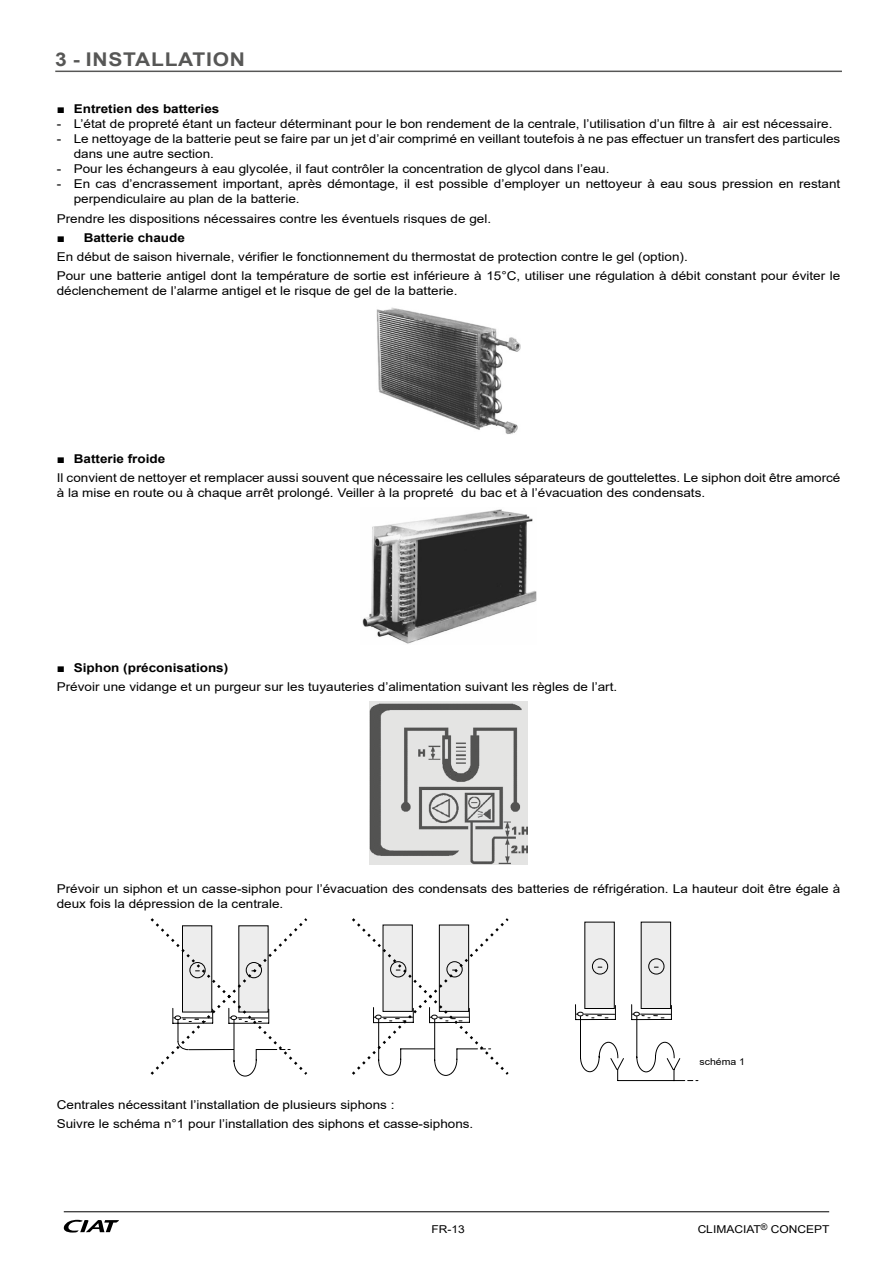
<style>
.page{position:relative;width:893px;height:1263px;background:#fff}
.page>*{position:absolute;margin:0;border:0;box-sizing:border-box;transform-origin:0 0}
.t1{font:700 18.9px "Arial";letter-spacing:.035em;color:#575756;scale:1.11 1}
.t2{font:12.15px/19.2px "Arial";color:#000;scale:1.11 1}
.t3{font:700 12.15px "Arial";color:#000;scale:1.11 1}
.t4{font:10.8px "Arial";color:#000;scale:1.11 1}
.t5{font:9.45px "Arial";color:#000;scale:1.11 1}
.s1{font-weight:400}
.s2{font-weight:700}
</style>
<div class="page">
<svg style="left:64px;top:1220px;width:55px;height:12px"></svg>
<hr style="left:64px;top:1211px;width:765px;height:1px;background:#000">
<img style="left:376px;top:307px;width:145px;height:127px">
<img style="left:362px;top:509px;width:175px;height:135px">
<img style="left:370px;top:702px;width:158px;height:163px">
<svg style="left:151px;top:918px;width:157px;height:159px"></svg>
<svg style="left:352px;top:918px;width:157px;height:158px"></svg>
<div style="left:584px;top:922px;width:31px;height:87px;background:#ededed;border:1px solid #000"></div>
<div style="left:592px;top:958px;width:16px;height:16px;border:1px solid #000;border-radius:50%"></div>
<div style="left:641px;top:922px;width:30px;height:87px;background:#ededed;border:1px solid #000"></div>
<div style="left:648px;top:958px;width:16px;height:16px;border:1px solid #000;border-radius:50%"></div>
<svg style="left:575px;top:966px;width:123px;height:115px"></svg>
<hr style="left:55px;top:71px;width:787px;height:1px;background:#575756">
<h1 class="t1" style="left:55px;top:46px;width:172px">3 - INSTALLATION</h1>
<p class="t3" style="left:57px;top:101px;width:148px"><span class="s1">■</span> Entretien des batteries</p>
<p class="t2" style="left:57px;top:114px;width:700px">- L’état de propreté étant un facteur déterminant pour le bon rendement de la centrale, l’utilisation d’un filtre à air est nécessaire.</p>
<p class="t2" style="left:74px;top:132px;width:692px;line-height:15px;text-indent:-17px">- Le nettoyage de la batterie peut se faire par un jet d’air comprimé en veillant toutefois à ne pas effectuer un transfert des particules dans une autre section.</p>
<p class="t2" style="left:57px;top:159px;width:499px">- Pour les échangeurs à eau glycolée, il faut contrôler la concentration de glycol dans l’eau.</p>
<p class="t2" style="left:74px;top:177px;width:692px;line-height:15px;text-indent:-17px">- En cas d’encrassement important, après démontage, il est possible d’employer un nettoyeur à eau sous pression en restant perpendiculaire au plan de la batterie.</p>
<p class="t2" style="left:57px;top:209px;width:393px">Prendre les dispositions nécessaires contre les éventuels risques de gel.</p>
<p class="t2" style="left:57px;top:228px;width:707px">■ <span class="s2">Batterie chaude<br></span>En début de saison hivernale, vérifier le fonctionnement du thermostat de protection contre le gel (option).<br>Pour une batterie antigel dont la température de sortie est inférieure à 15°C, utiliser une régulation à débit constant pour éviter le</p>
<p class="t2" style="left:57px;top:282px;width:362px">déclenchement de l’alarme antigel et le risque de gel de la batterie.</p>
<p class="t2" style="left:57px;top:449px;width:707px">■ <span class="s2">Batterie froide<br></span>Il convient de nettoyer et remplacer aussi souvent que nécessaire les cellules séparateurs de gouttelettes. Le siphon doit être amorcé</p>
<p class="t2" style="left:57px;top:483px;width:586px">à la mise en route ou à chaque arrêt prolongé. Veiller à la propreté du bac et à l’évacuation des condensats.</p>
<p class="t2" style="left:57px;top:658px;width:506px">■ <span class="s2">Siphon (préconisations)<br></span>Prévoir une vidange et un purgeur sur les tuyauteries d’alimentation suivant les règles de l’art.</p>
<p class="t2" style="left:57px;top:881px;width:707px;line-height:15px">Prévoir un siphon et un casse-siphon pour l’évacuation des condensats des batteries de réfrigération. La hauteur doit être égale à deux fois la dépression de la centrale.</p>
<p class="t2" style="left:57px;top:1095px;width:377px">Centrales nécessitant l’installation de plusieurs siphons :<br>Suivre le schéma n°1 pour l’installation des siphons et casse-siphons.</p>
<p class="t5" style="left:700px;top:1055px;width:43px">schéma 1</p>
<p class="t4" style="left:431px;top:1221px;width:32px">FR-13</p>
<p class="t4" style="left:698px;top:1221px;width:120px">CLIMACIAT<sup>®</sup> CONCEPT</p>
</div>
